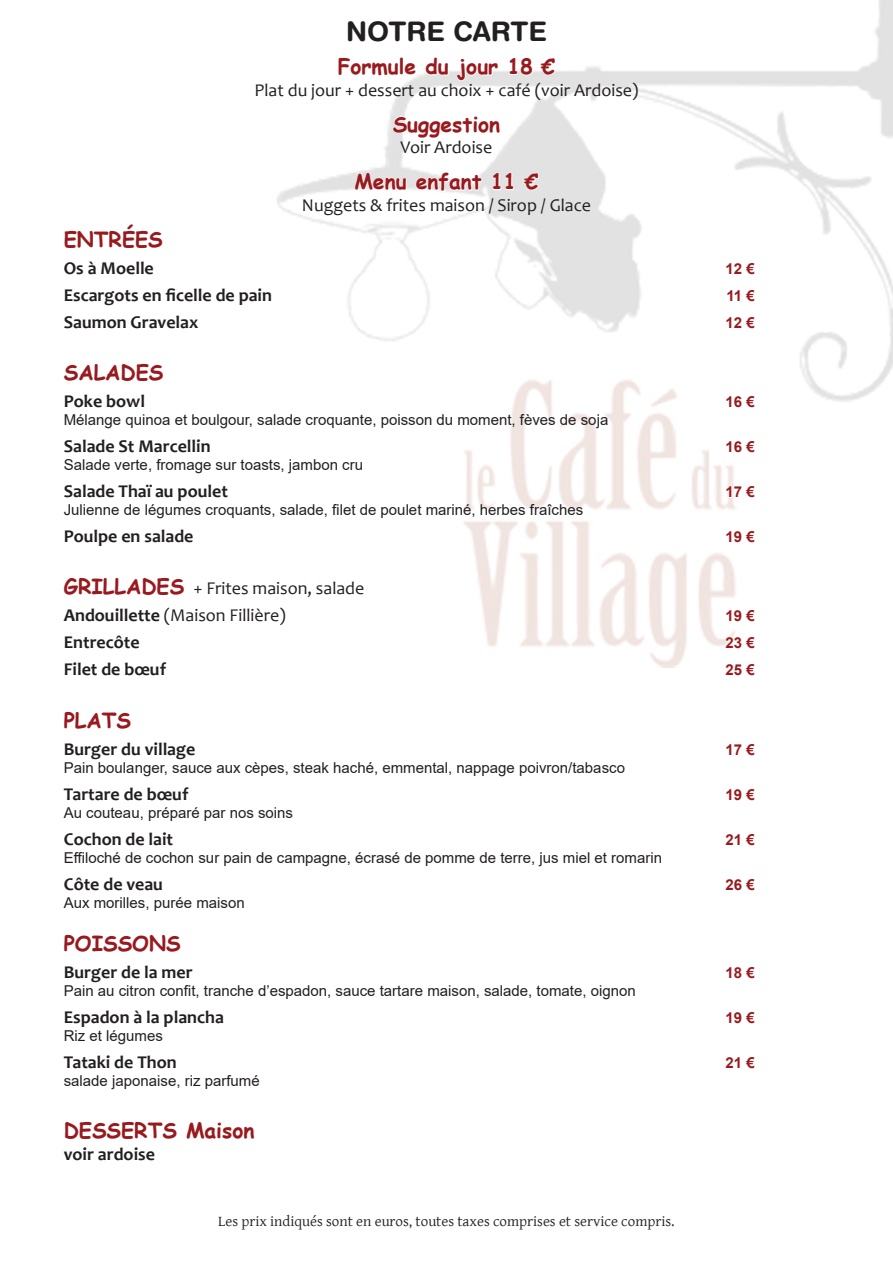
<style>
.page{position:relative;width:893px;height:1263px;background:#fff}
.page>*{position:absolute;margin:0;border:0;box-sizing:border-box;transform-origin:0 0}
.t1{font:700 27px "Helvetica Rounded";color:#231f20}
.t2{font:700 21px "Comic Sans MS";color:#981a1e}
.t3{font:700 18px "Candara";color:#231f20}
.t4{font:18px "Candara";color:#231f20}
.t5{font:15px "Arial";color:#231f20}
.t6{font:15px "Gentium Basic";color:#231f20}
.t7{font:700 15px "Arial";color:#981a1e}
.s1{font-family:"Comic Sans MS";font-weight:700;font-size:21px;color:#981a1e}
.s2{font-weight:700}
</style>
<div class="page">
<img style="left:277px;top:0;width:616px;height:668px">
<svg style="left:337px;top:56px;width:80px;height:21px"></svg>
<svg style="left:424px;top:56px;width:26px;height:33px"></svg>
<svg style="left:456px;top:57px;width:43px;height:25px"></svg>
<svg style="left:508px;top:57px;width:49px;height:20px"></svg>
<svg style="left:391px;top:114px;width:111px;height:25px"></svg>
<svg style="left:354px;top:172px;width:54px;height:25px"></svg>
<svg style="left:415px;top:172px;width:68px;height:21px"></svg>
<svg style="left:492px;top:172px;width:23px;height:19px"></svg>
<svg style="left:522px;top:172px;width:18px;height:19px"></svg>
<svg style="left:725px;top:261px;width:31px;height:15px"></svg>
<svg style="left:726px;top:289px;width:30px;height:14px"></svg>
<svg style="left:725px;top:315px;width:31px;height:15px"></svg>
<svg style="left:725px;top:395px;width:31px;height:14px"></svg>
<svg style="left:725px;top:440px;width:31px;height:14px"></svg>
<svg style="left:725px;top:485px;width:31px;height:14px"></svg>
<svg style="left:725px;top:530px;width:31px;height:14px"></svg>
<svg style="left:725px;top:609px;width:31px;height:14px"></svg>
<svg style="left:724px;top:636px;width:32px;height:14px"></svg>
<svg style="left:724px;top:663px;width:32px;height:5px"></svg>
<p class="t1" style="left:346px;top:15px;width:202px">NOTRE CARTE</p>
<p class="t2" style="left:338px;top:51px;width:219px">Formule du jour 18 €</p>
<p class="t4" style="left:254px;top:79px;width:385px">Plat du jour + dessert au choix + café (voir Ardoise)</p>
<p class="t2" style="left:393px;top:109px;width:109px">Suggestion</p>
<p class="t4" style="left:401px;top:136px;width:93px">Voir Ardoise</p>
<p class="t2" style="left:354px;top:166px;width:186px">Menu enfant 11 €</p>
<p class="t4" style="left:302px;top:194px;width:291px">Nuggets &amp; frites maison / Sirop / Glace</p>
<p class="t2" style="left:64px;top:224px;width:101px">ENTRÉES</p>
<p class="t3" style="left:64px;top:257px;width:92px">Os à Moelle</p>
<p class="t7" style="left:726px;top:258px;width:31px">12 €</p>
<p class="t3" style="left:64px;top:284px;width:210px">Escargots en ficelle de pain</p>
<p class="t7" style="left:726px;top:285px;width:30px">11 €</p>
<p class="t3" style="left:64px;top:311px;width:136px">Saumon Gravelax</p>
<p class="t7" style="left:726px;top:312px;width:31px">12 €</p>
<p class="t2" style="left:64px;top:357px;width:101px">SALADES</p>
<p class="t3" style="left:64px;top:390px;width:83px">Poke bowl</p>
<p class="t7" style="left:726px;top:391px;width:31px">16 €</p>
<p class="t5" style="left:64px;top:410px;width:546px">Mélange quinoa et boulgour, salade croquante, poisson du moment, fèves de soja</p>
<p class="t3" style="left:64px;top:435px;width:148px">Salade St Marcellin</p>
<p class="t7" style="left:726px;top:436px;width:31px">16 €</p>
<p class="t5" style="left:64px;top:455px;width:301px">Salade verte, fromage sur toasts, jambon cru</p>
<p class="t3" style="left:64px;top:480px;width:166px">Salade Thaï au poulet</p>
<p class="t7" style="left:726px;top:481px;width:31px">17 €</p>
<p class="t5" style="left:64px;top:500px;width:521px">Julienne de légumes croquants, salade, filet de poulet mariné, herbes fraîches</p>
<p class="t3" style="left:64px;top:525px;width:131px">Poulpe en salade</p>
<p class="t7" style="left:726px;top:526px;width:31px">19 €</p>
<p class="t4" style="left:64px;top:577px;width:302px"><span class="s1">GRILLADES</span> + Frites maison, salade</p>
<p class="t4" style="left:64px;top:604px;width:223px"><span class="s2">Andouillette</span> (Maison Fillière)</p>
<p class="t7" style="left:726px;top:606px;width:31px">19 €</p>
<p class="t3" style="left:64px;top:631px;width:77px">Entrecôte</p>
<p class="t7" style="left:726px;top:633px;width:31px">23 €</p>
<p class="t3" style="left:64px;top:658px;width:104px">Filet de bœuf</p>
<p class="t7" style="left:726px;top:660px;width:31px">25 €</p>
<p class="t2" style="left:64px;top:704px;width:69px">PLATS</p>
<p class="t3" style="left:64px;top:737px;width:133px">Burger du village</p>
<p class="t7" style="left:726px;top:739px;width:31px">17 €</p>
<p class="t5" style="left:64px;top:757px;width:563px">Pain boulanger, sauce aux cèpes, steak haché, emmental, nappage poivron/tabasco</p>
<p class="t3" style="left:64px;top:782px;width:126px">Tartare de bœuf</p>
<p class="t7" style="left:726px;top:784px;width:31px">19 €</p>
<p class="t5" style="left:64px;top:802px;width:231px">Au couteau, préparé par nos soins</p>
<p class="t3" style="left:64px;top:827px;width:111px">Cochon de lait</p>
<p class="t7" style="left:726px;top:829px;width:31px">21 €</p>
<p class="t5" style="left:64px;top:847px;width:600px">Effiloché de cochon sur pain de campagne, écrasé de pomme de terre, jus miel et romarin</p>
<p class="t3" style="left:64px;top:872px;width:101px">Côte de veau</p>
<p class="t7" style="left:726px;top:874px;width:31px">26 €</p>
<p class="t5" style="left:64px;top:892px;width:182px">Aux morilles, purée maison</p>
<p class="t2" style="left:64px;top:928px;width:118px">POISSONS</p>
<p class="t3" style="left:64px;top:961px;width:130px">Burger de la mer</p>
<p class="t7" style="left:726px;top:962px;width:31px">18 €</p>
<p class="t5" style="left:64px;top:980px;width:573px">Pain au citron confit, tranche d’espadon, sauce tartare maison, salade, tomate, oignon</p>
<p class="t3" style="left:64px;top:1006px;width:162px">Espadon à la plancha</p>
<p class="t7" style="left:726px;top:1007px;width:31px">19 €</p>
<p class="t5" style="left:64px;top:1025px;width:101px">Riz et légumes</p>
<p class="t3" style="left:64px;top:1051px;width:114px">Tataki de Thon</p>
<p class="t7" style="left:726px;top:1052px;width:31px">21 €</p>
<p class="t5" style="left:64px;top:1070px;width:197px">salade japonaise, riz parfumé</p>
<p class="t2" style="left:64px;top:1115px;width:192px">DESSERTS Maison</p>
<p class="t3" style="left:64px;top:1142px;width:93px">voir ardoise</p>
<p class="t6" style="left:218px;top:1210px;width:458px">Les prix indiqués sont en euros, toutes taxes comprises et service compris.</p>
</div>
